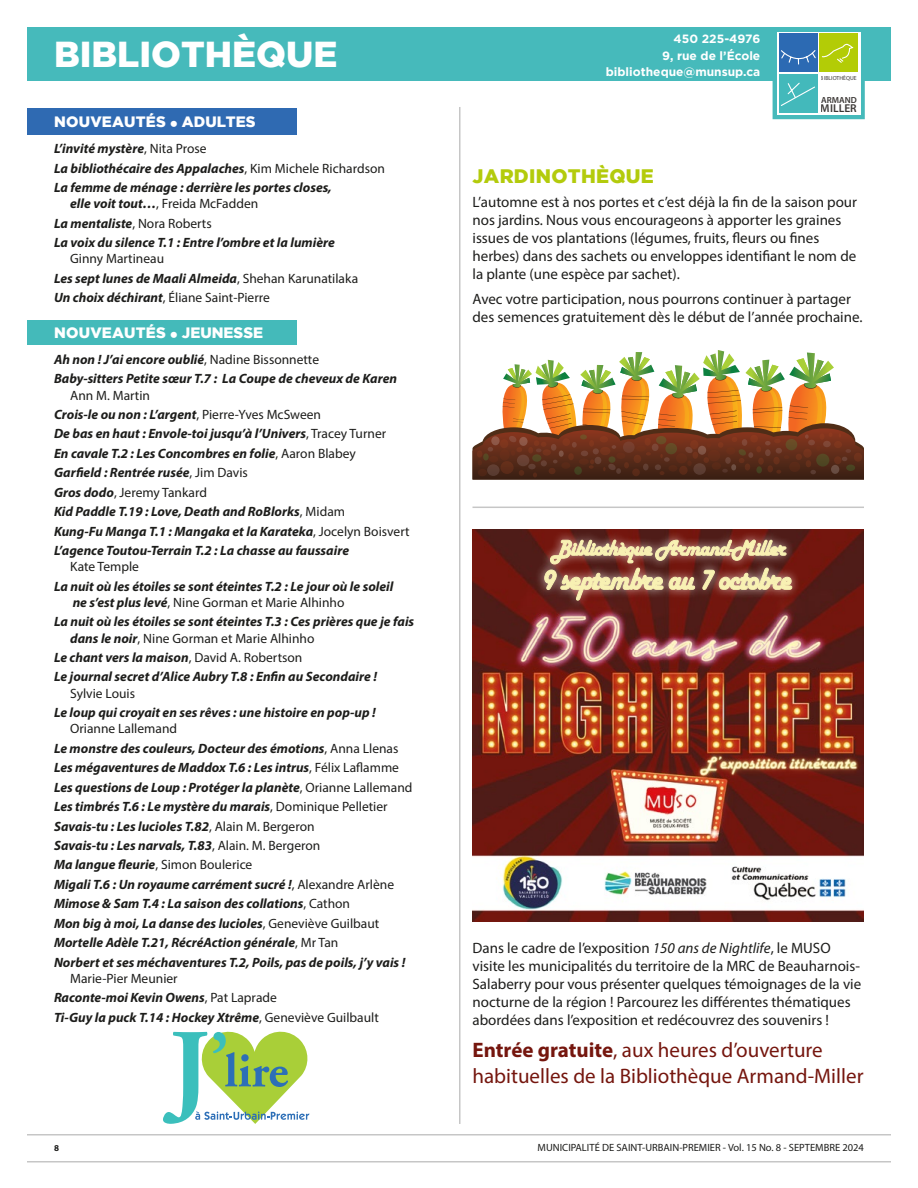
<style>
.page{position:relative;width:918px;height:1188px;background:#fff}
.page>*{position:absolute;margin:0;border:0;box-sizing:border-box;transform-origin:0 0}
.t1{font:900 36px "Gotham";color:#fff}
.t2{font:21px/25.2px "Myriad Pro";color:#75160e}
.t3{font:900 19.5px "Gotham";letter-spacing:.015em;color:#b3cb0c}
.t4{font:15px/18px "Myriad Pro";color:#1d1d1b}
.t5{font:900 15px "Gotham";letter-spacing:.015em;color:#fff}
.t6{font:italic 700 13.5px/19.5px "Myriad Pro";color:#1d1d1b}
.t7{font:13.5px/19.5px "Myriad Pro";color:#1d1d1b}
.t8{font:700 12px/16.5px "Gotham";color:#fff;text-align:right}
.t9{font:600 11.4px "Myriad Pro";color:#3b3735}
.t10{font:10.5px "Myriad Pro";color:#1d1d1b}
.t11{font:700 9px "Myriad Pro";color:#1d1d1b}
.t12{font:600 8.85px "Myriad Pro";color:#3b3735}
.t13{font:5.85px "Myriad Pro";color:#3b3735}
.s1{font-family:"Museo Sans Rounded 900";font-weight:400}
.s2{font-weight:400;font-style:normal}
.s3{font-weight:700;font-style:italic}
.s4{font-style:italic}
.s5{font-weight:700}
</style>
<div class="page">
<hr style="left:27px;top:1161px;width:864px;height:1px;background:#c6c6c6">
<hr style="left:27px;top:1134px;width:864px;height:2px;background:#c6c6c6">
<div style="left:27px;top:27px;width:864px;height:54px;background:#46babb"></div>
<div style="left:773px;top:27px;width:92px;height:92px;border:4px solid #46babb"></div>
<div style="left:777px;top:32px;width:83px;height:83px;background:#fff"></div>
<div style="left:779px;top:34px;width:39px;height:38px;background:#2c6ab3"></div>
<div style="left:779px;top:74px;width:39px;height:39px;background:#43b9bb"></div>
<svg style="left:780px;top:82px;width:35px;height:24px"></svg>
<div style="left:820px;top:34px;width:38px;height:38px;background:#b3cc06"></div>
<svg style="left:781px;top:42px;width:73px;height:27px"></svg>
<div style="left:27px;top:108px;width:270px;height:27px;background:#2f6ab2"></div>
<div style="left:27px;top:321px;width:270px;height:24px;background:#44baba"></div>
<hr style="left:472px;top:507px;width:392px;height:1px;background:#c6c6c6">
<img style="left:472px;top:530px;width:392px;height:391px">
<div style="left:541px;top:530px;width:255px;height:44px;background:#fff;opacity:.75"></div>
<div style="left:535px;top:559px;width:266px;height:50px;background:#fff;opacity:.75"></div>
<svg style="left:544px;top:540px;width:248px;height:61px;background:#9e715a"></svg>
<hr style="left:459px;top:107px;width:1px;height:1017px;background:#c6c6c6">
<svg style="left:163px;top:1032px;width:147px;height:92px"></svg>
<svg style="left:472px;top:350px;width:392px;height:130px"></svg>
<h1 class="t1" style="left:54px;top:34px;width:285px">BIBLIOTHÈQUE</h1>
<p class="t5" style="left:54px;top:113px;width:203px">NOUVEAUTÉS <span class="s1">∞</span> ADULTES</p>
<p class="t6" style="left:54px;top:139px;width:332px">L’invité mystère<span class="s2">, Nita Prose<br></span>La bibliothécaire des Appalaches<span class="s2">, Kim Michele Richardson<br></span>La femme de ménage : derrière les portes closes,</p>
<p class="t6" style="left:54px;top:194px;width:282px;text-indent:16px">elle voit tout…<span class="s2">, Freida McFadden<br></span>La mentaliste<span class="s2">, Nora Roberts<br></span>La voix du silence T.1 : Entre l’ombre et la lumière</p>
<p class="t7" style="left:54px;top:249px;width:306px;text-indent:16px">Ginny Martineau<br><span class="s3">Les sept lunes de Maali Almeida</span>, Shehan Karunatilaka<br><span class="s3">Un choix déchirant</span>, Éliane Saint-Pierre</p>
<p class="t5" style="left:54px;top:324px;width:211px">NOUVEAUTÉS <span class="s1">∞</span> JEUNESSE</p>
<p class="t6" style="left:54px;top:349px;width:345px">Ah non ! J’ai encore oublié<span class="s2">, Nadine Bissonnette<br></span>Baby-sitters Petite sœur T.7 : La Coupe de cheveux de Karen</p>
<p class="t6" style="left:54px;top:385px;width:357px;text-indent:16px"><span class="s2">Ann M. Martin<br></span>Crois-le ou non : L’argent<span class="s2">, Pierre-Yves McSween<br></span>De bas en haut : Envole-toi jusqu’à l’Univers<span class="s2">, Tracey Turner<br></span>En cavale T.2 : Les Concombres en folie<span class="s2">, Aaron Blabey<br></span>Garfield : Rentrée rusée<span class="s2">, Jim Davis<br></span>Gros dodo<span class="s2">, Jeremy Tankard<br></span>Kid Paddle T.19 : Love, Death and RoBlorks<span class="s2">, Midam<br></span>Kung-Fu Manga T.1 : Mangaka et la Karateka<span class="s2">, Jocelyn Boisvert </span>L’agence Toutou-Terrain T.2 : La chasse au faussaire</p>
<p class="t7" style="left:70px;top:557px;width:70px">Kate Temple</p>
<p class="t6" style="left:73px;top:578px;width:322px;line-height:16.2px;text-indent:-19px">La nuit où les étoiles se sont éteintes T.2 : Le jour où le soleil ne s’est plus levé<span class="s2">, Nine Gorman et Marie Alhinho</span></p>
<p class="t6" style="left:70px;top:613px;width:346px;line-height:16.2px;text-indent:-16px">La nuit où les étoiles se sont éteintes T.3 : Ces prières que je fais dans le noir<span class="s2">, Nine Gorman et Marie Alhinho</span></p>
<p class="t6" style="left:54px;top:647px;width:325px">Le chant vers la maison<span class="s2">, David A. Robertson<br></span>Le journal secret d’Alice Aubry T.8 : Enfin au Secondaire !</p>
<p class="t7" style="left:70px;top:683px;width:66px">Sylvie Louis</p>
<p class="t6" style="left:54px;top:702px;width:323px">Le loup qui croyait en ses rêves : une histoire en pop-up !</p>
<p class="t6" style="left:54px;top:719px;width:360px;text-indent:16px"><span class="s2">Orianne Lallemand<br></span>Le monstre des couleurs, Docteur des émotions<span class="s2">, Anna Llenas </span>Les mégaventures de Maddox T.6 : Les intrus<span class="s2">, Félix Laflamme </span>Les questions de Loup : Protéger la planète<span class="s2">, Orianne Lallemand </span>Les timbrés T.6 : Le mystère du marais<span class="s2">, Dominique Pelletier </span>Savais-tu : Les lucioles T.82<span class="s2">, Alain M. Bergeron<br></span>Savais-tu : Les narvals, T.83<span class="s2">, Alain. M. Bergeron<br></span>Ma langue fleurie<span class="s2">, Simon Boulerice<br></span>Migali T.6 : Un royaume carrément sucré !<span class="s2">, Alexandre Arlène </span>Mimose &amp; Sam T.4 : La saison des collations<span class="s2">, Cathon<br></span>Mon big à moi, La danse des lucioles<span class="s2">, Geneviève Guilbaut </span>Mortelle Adèle T.21, RécréAction générale<span class="s2">, Mr Tan<br></span>Norbert et ses méchaventures T.2, Poils, pas de poils, j’y vais !</p>
<p class="t6" style="left:54px;top:968px;width:326px;text-indent:16px"><span class="s2">Marie-Pier Meunier<br></span>Raconte-moi Kevin Owens<span class="s2">, Pat Laprade<br></span>Ti-Guy la puck T.14 : Hockey Xtrême<span class="s2">, Geneviève Guilbault</span></p>
<p class="t8" style="left:606px;top:30px;width:156px">450 225-4976<br>9, rue de l’École bibliotheque@munsup.ca</p>
<p class="t13" style="left:821px;top:75px;width:37px">BIBLIOTHÈQUE</p>
<p class="t12" style="left:821px;top:94px;width:37px">ARMAND</p>
<p class="t9" style="left:821px;top:101px;width:38px">MILLER</p>
<h3 class="t3" style="left:473px;top:165px;width:183px">JARDINOTHÈQUE</h3>
<p class="t4" style="left:472px;top:193px;width:386px">L’automne est à nos portes et c’est déjà la fin de la saison pour nos jardins. Nous vous encourageons à apporter les graines issues de vos plantations (légumes, fruits, fleurs ou fines herbes) dans des sachets ou enveloppes identifiant le nom de la plante (une espèce par sachet).</p>
<p class="t4" style="left:472px;top:290px;width:392px">Avec votre participation, nous pourrons continuer à partager des semences gratuitement dès le début de l’année prochaine.</p>
<p class="t4" style="left:472px;top:939px;width:390px">Dans le cadre de l’exposition <span class="s4">150 ans de Nightlife</span>, le MUSO visite les municipalités du territoire de la MRC de Beauharnois-Salaberry pour vous présenter quelques témoignages de la vie nocturne de la région ! Parcourez les différentes thématiques abordées dans l’exposition et redécouvrez des souvenirs !</p>
<h2 class="t2" style="left:472px;top:1037px;width:393px"><span class="s5">Entrée gratuite</span>, aux heures d’ouverture habituelles de la Bibliothèque Armand-Miller</h2>
<p class="t11" style="left:54px;top:1142px;width:6px">8</p>
<p class="t10" style="left:538px;top:1141px;width:328px">MUNICIPALITÉ DE SAINT-URBAIN-PREMIER - Vol. 15 No. 8 - SEPTEMBRE 2024</p>
</div>
